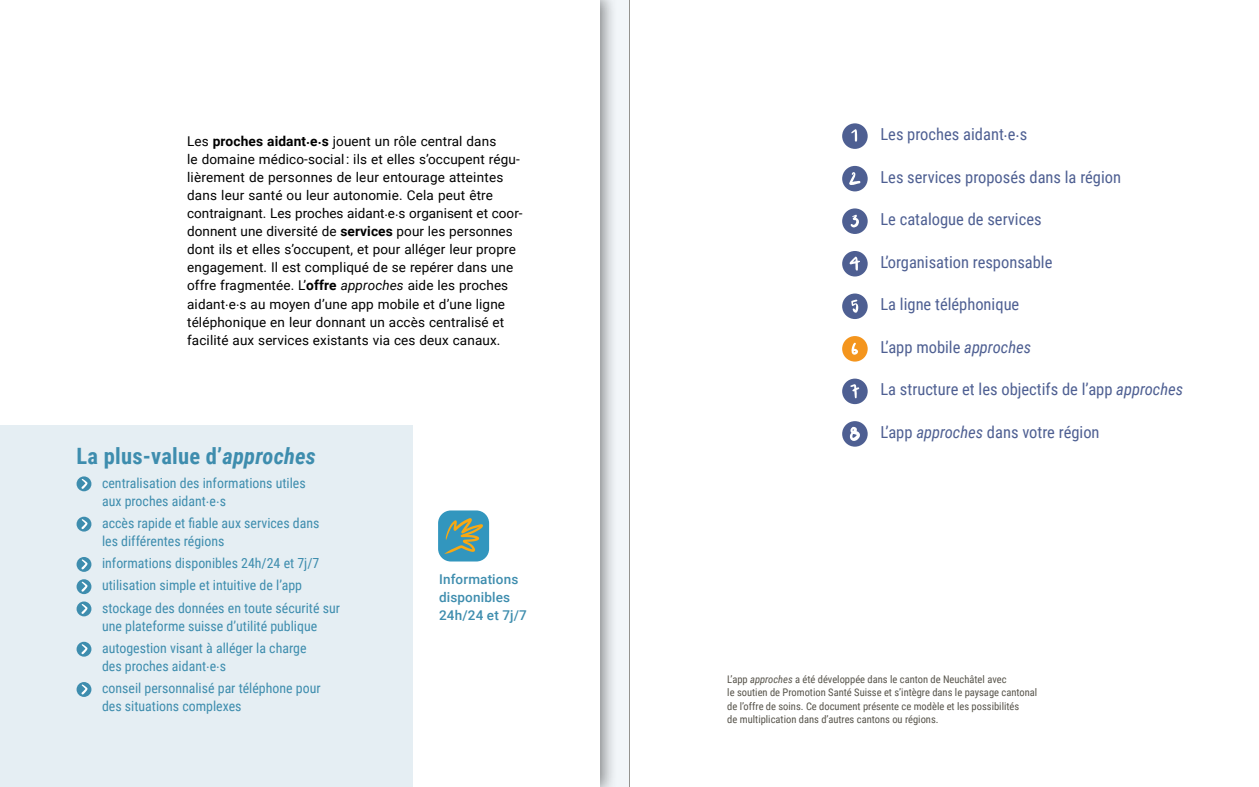
<style>
.page{position:relative;width:1259px;height:787px;background:#fff}
.page>*{position:absolute;margin:0;border:0;box-sizing:border-box;transform-origin:0 0}
.t1{font:700 22.5px "Roboto Condensed";letter-spacing:.01em;color:#3e8dae}
.t2{font:16.5px "Roboto Condensed";color:#4e5f92}
.t3{font:13.8px/22.2px "Roboto Condensed";color:#3e8dae}
.t4{font:13.5px/18px "Roboto";letter-spacing:.01em;color:#000}
.t5{font:500 13.5px/18px "Roboto";letter-spacing:.01em;color:#3e8dae}
.t6{font:10.5px/13.5px "Roboto Condensed";color:#57544b}
.s1{font-weight:700;font-size:13.65px}
.s2{font-style:italic}
</style>
<div class="page">
<div style="left:0;top:0;width:618px;height:787px;background:#000;opacity:.45"></div>
<div style="left:0;top:0;width:600px;height:787px;background:#fff"></div>
<div style="left:0;top:425px;width:412px;height:362px;background:#e5eef3"></div>
<div style="left:438px;top:510px;width:51px;height:51px;background:#3296be;border-radius:13px"></div>
<svg style="left:444px;top:518px;width:39px;height:36px"></svg>
<div style="left:77px;top:476px;width:14px;height:15px;background:#3e8dae;border-radius:50%"></div>
<svg style="left:81px;top:479px;width:6px;height:10px"></svg>
<div style="left:77px;top:516px;width:14px;height:15px;background:#3e8dae;border-radius:50%"></div>
<svg style="left:81px;top:519px;width:6px;height:10px"></svg>
<div style="left:77px;top:557px;width:14px;height:15px;background:#3e8dae;border-radius:50%"></div>
<svg style="left:81px;top:559px;width:6px;height:10px"></svg>
<div style="left:77px;top:579px;width:14px;height:15px;background:#3e8dae;border-radius:50%"></div>
<svg style="left:81px;top:581px;width:6px;height:10px"></svg>
<div style="left:77px;top:601px;width:14px;height:15px;background:#3e8dae;border-radius:50%"></div>
<svg style="left:81px;top:604px;width:6px;height:10px"></svg>
<div style="left:77px;top:641px;width:14px;height:15px;background:#3e8dae;border-radius:50%"></div>
<svg style="left:81px;top:644px;width:6px;height:10px"></svg>
<div style="left:77px;top:682px;width:14px;height:15px;background:#3e8dae;border-radius:50%"></div>
<svg style="left:81px;top:684px;width:6px;height:10px"></svg>
<div style="left:842px;top:166px;width:25px;height:25px;background:#4e5f92;border-radius:50%"></div>
<svg style="left:849px;top:172px;width:11px;height:13px"></svg>
<div style="left:842px;top:208px;width:25px;height:26px;background:#4e5f92;border-radius:50%"></div>
<svg style="left:850px;top:215px;width:9px;height:12px"></svg>
<div style="left:842px;top:251px;width:25px;height:25px;background:#4e5f92;border-radius:50%"></div>
<svg style="left:849px;top:256px;width:11px;height:14px"></svg>
<div style="left:842px;top:293px;width:25px;height:26px;background:#4e5f92;border-radius:50%"></div>
<svg style="left:851px;top:299px;width:7px;height:14px"></svg>
<div style="left:842px;top:336px;width:25px;height:25px;background:#f4951d;border-radius:50%"></div>
<svg style="left:851px;top:342px;width:7px;height:12px"></svg>
<div style="left:842px;top:378px;width:25px;height:26px;background:#4e5f92;border-radius:50%"></div>
<svg style="left:850px;top:384px;width:9px;height:14px"></svg>
<div style="left:842px;top:421px;width:25px;height:25px;background:#4e5f92;border-radius:50%"></div>
<svg style="left:849px;top:427px;width:11px;height:14px"></svg>
<div style="left:842px;top:123px;width:25px;height:26px;background:#4e5f92;border-radius:50%"></div>
<svg style="left:851px;top:129px;width:6px;height:13px"></svg>
<hr style="left:629px;top:0;width:1px;height:787px;background:#94938f">
<p class="t4" style="left:187px;top:132px;width:337px">Les <span class="s1">proches aidant</span><sup>.</sup><span class="s1">e</span><sup>.</sup><span class="s1">s</span> jouent un rôle central dans<br>le domaine médico-social : ils et elles s’occupent régu&shy;lièrement de personnes de leur entourage atteintes dans leur santé ou leur autonomie. Cela peut être contraignant. Les proches aidant.e.s organisent et coor&shy;donnent une diversité de <span class="s1">services</span> pour les personnes dont ils et elles s’occupent, et pour alléger leur propre engagement. Il est compliqué de se repérer dans une offre fragmentée. L’<span class="s1">offre</span> <span class="s2">approches</span> aide les proches aidant.e.s au moyen d’une app mobile et d’une ligne téléphonique en leur donnant un accès centralisé et facilité aux services existants via ces deux canaux.</p>
<h1 class="t1" style="left:77px;top:440px;width:241px">La plus-value d’<span class="s2">approches</span></h1>
<p class="t3" style="left:102px;top:473px;width:205px;line-height:18px">centralisation des informations utiles aux proches aidant.e.s</p>
<p class="t3" style="left:102px;top:513px;width:219px;line-height:18px">accès rapide et fiable aux services dans les différentes régions</p>
<p class="t3" style="left:102px;top:551px;width:239px">informations disponibles 24h/24 et 7j/7 utilisation simple et intuitive de l’app stockage des données en toute sécurité sur</p>
<p class="t3" style="left:102px;top:614px;width:217px">une plateforme suisse d’utilité publique autogestion visant à alléger la charge</p>
<p class="t3" style="left:102px;top:654px;width:220px">des proches aidant.e.s<br>conseil personnalisé par téléphone pour</p>
<p class="t3" style="left:102px;top:694px;width:141px">des situations complexes</p>
<p class="t5" style="left:439px;top:570px;width:89px">Informations disponibles<br>24h/24 et 7j/7</p>
<p class="t2" style="left:880px;top:123px;width:148px">Les proches aidant.e.s</p>
<p class="t2" style="left:880px;top:165px;width:242px">Les services proposés dans la région</p>
<p class="t2" style="left:880px;top:208px;width:163px">Le catalogue de services</p>
<p class="t2" style="left:880px;top:250px;width:173px">L’organisation responsable</p>
<p class="t2" style="left:880px;top:293px;width:140px">La ligne téléphonique</p>
<p class="t2" style="left:880px;top:335px;width:152px">L’app mobile <span class="s2">approches</span></p>
<p class="t2" style="left:880px;top:378px;width:304px">La structure et les objectifs de l’app <span class="s2">approches</span></p>
<p class="t2" style="left:880px;top:420px;width:221px">L’app <span class="s2">approches</span> dans votre région</p>
<p class="t6" style="left:727px;top:671px;width:311px">L’app <span class="s2">approches</span> a été développée dans le canton de Neuchâtel avec<br>le soutien de Promotion Santé Suisse et s’intègre dans le paysage cantonal de l’offre de soins. Ce document présente ce modèle et les possibilités<br>de multiplication dans d’autres cantons ou régions.</p>
</div>
